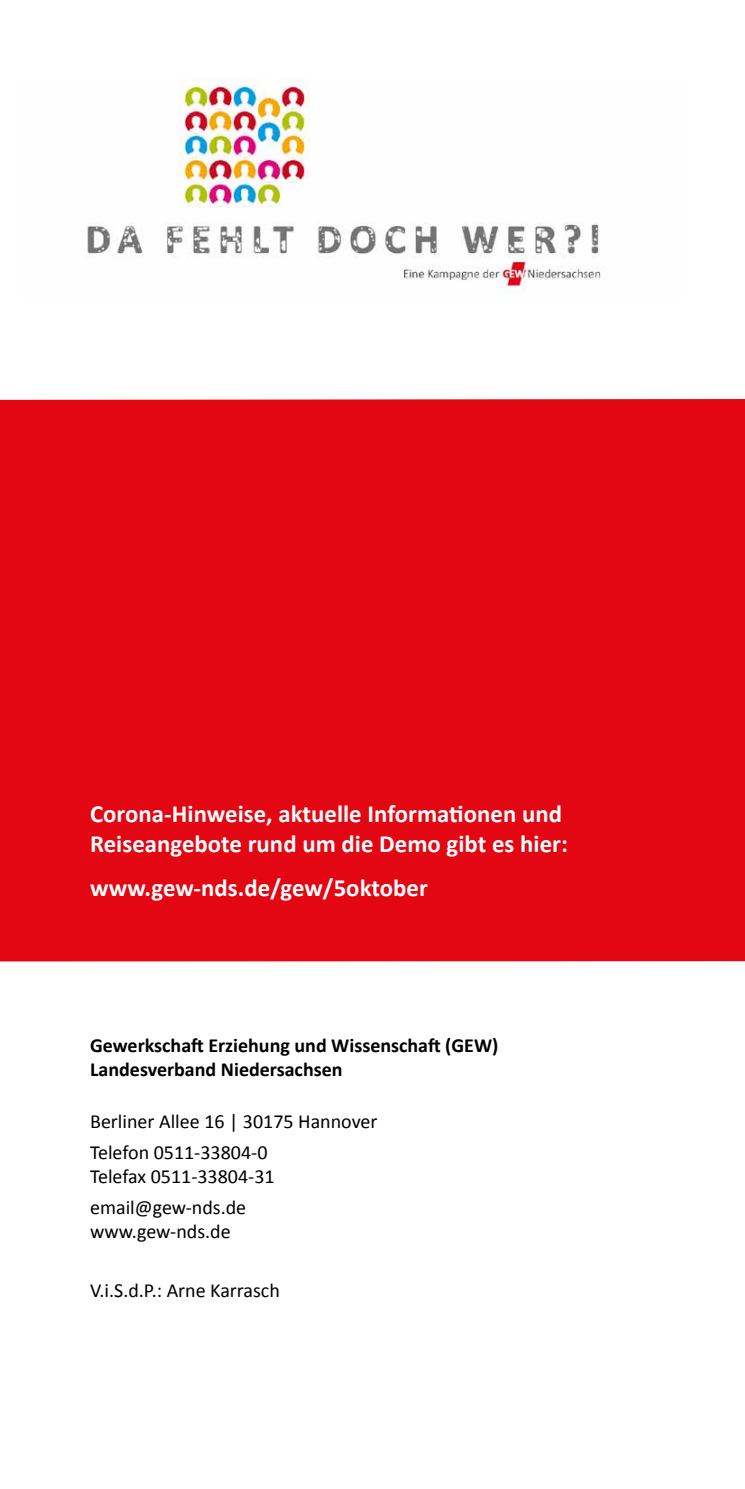
<style>
.page{position:relative;width:745px;height:1489px;background:#fff}
.page>*{position:absolute;margin:0;border:0;box-sizing:border-box;transform-origin:0 0}
.t1{font:700 24.75px/29.8px "Calibri";color:#fff}
.t2{font:20px/31px "Calibri";color:#000}
.t3{font:700 20px/24px "Calibri";color:#000}
</style>
<div class="page">
<div style="left:0;top:399px;width:744px;height:562px;background:#e30613"></div>
<img style="left:86px;top:78px;width:515px;height:216px">
<p class="t1" style="left:90px;top:798px;width:479px">Corona-Hinweise, aktuelle Informationen und<br>Reiseangebote rund um die Demo gibt es hier:</p>
<p class="t1" style="left:90px;top:871px;width:339px">www.gew-nds.de/gew/5oktober</p>
<p class="t3" style="left:90px;top:1032px;width:409px">Gewerkschaft Erziehung und Wissenschaft (GEW)<br>Landesverband Niedersachsen</p>
<p class="t2" style="left:90px;top:1105px;width:289px">Berliner Allee 16 | 30175 Hannover<br>Telefon 0511-33804-0</p>
<p class="t2" style="left:90px;top:1160px;width:186px">Telefax 0511-33804-31 email@gew-nds.de</p>
<p class="t2" style="left:90px;top:1215px;width:142px">www.gew-nds.de</p>
<p class="t2" style="left:90px;top:1273px;width:191px">V.i.S.d.P.: Arne Karrasch</p>
</div>
